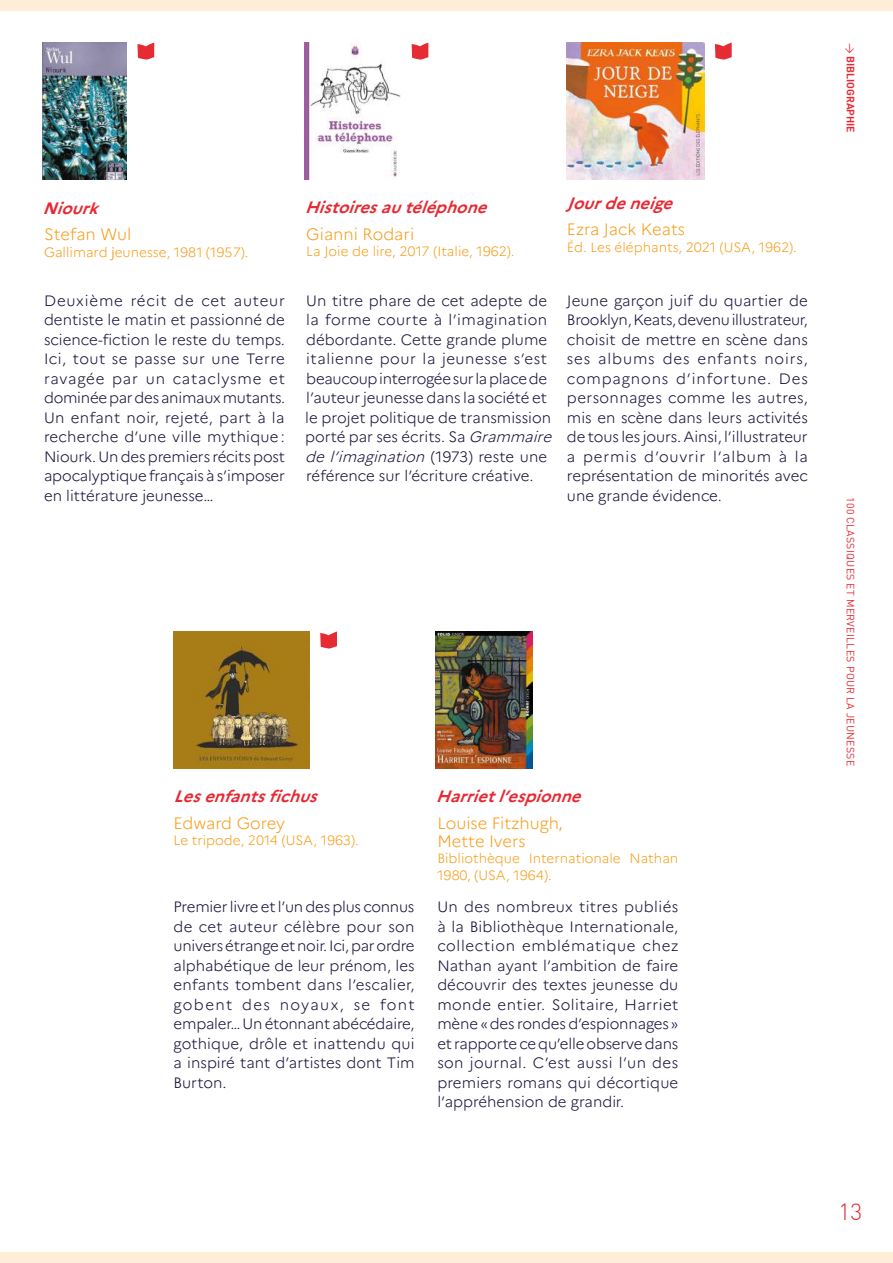
<style>
.page{position:relative;width:893px;height:1263px;background:#fff}
.page>*{position:absolute;margin:0;border:0;box-sizing:border-box;transform-origin:0 0}
.t1{font:300 22.95px "DIN";color:#e62a35}
.t2{font:italic 700 16.5px/26.5px "Marianne";color:#e62a35}
.t3{font:300 16.5px "Marianne";color:#f69f1d}
.t4{font:300 15px/19.5px "Marianne";color:#131139;text-align:justify}
.t5{font:300 13.5px/16.5px "Marianne";color:#f69f1d}
.t6{font:10.5px "DIN Pro";letter-spacing:.025em;color:#e62a35}
.t7{font:10.5px "DIN Bold";color:#e62a35}
.s1{font-family:"Yu Gothic UI";font-weight:400}
.s2{font-style:italic}
.s3{font-weight:300;font-style:normal;color:#f69f1d}
.s4{font-family:"Yu Gothic UI";font-weight:400;font-style:normal;color:#f69f1d}
.s5{font-family:"DIN Pro"}
</style>
<div class="page">
<div style="left:0;top:0;width:893px;height:10px;background:#feedd7"></div>
<div style="left:0;top:1253px;width:893px;height:10px;background:#feedd7"></div>
<img style="left:43px;top:43px;width:84px;height:136px">
<img style="left:305px;top:43px;width:96px;height:136px">
<img style="left:567px;top:43px;width:137px;height:136px">
<img style="left:174px;top:631px;width:136px;height:137px">
<img style="left:436px;top:631px;width:96px;height:137px">
<svg style="left:137px;top:43px;width:17px;height:17px"></svg>
<svg style="left:412px;top:43px;width:16px;height:17px"></svg>
<svg style="left:715px;top:43px;width:17px;height:17px"></svg>
<svg style="left:320px;top:631px;width:17px;height:18px"></svg>
<p class="t2" style="left:43px;top:194px;width:64px">Niourk</p>
<p class="t3" style="left:44px;top:224px;width:89px">Stefan Wul</p>
<p class="t5" style="left:44px;top:243px;width:206px">Gallimard <span class="s1">j</span>eunesse, 1981 (1957).</p>
<p class="t4" style="left:44px;top:291px;width:243px">Deuxième récit de cet auteur dentiste le matin et passionné de science-fiction le reste du temps.<br>Ici, tout se passe sur une Terre ravagée par un cataclysme et dominée par des animaux mutants.<br>Un enfant noir, rejeté, part à la recherche d’une ville mythique :<br>Niourk. Un des premiers récits post apocalyptique français à s’imposer en littérature jeunesse…</p>
<p class="t2" style="left:567px;top:189px;width:114px">Jourdeneige</p>
<p class="t3" style="left:567px;top:219px;width:120px">Ezra Jack Keats</p>
<p class="t5" style="left:567px;top:238px;width:231px">Éd. Les éléphants, 2021 (USA, 1962).</p>
<p class="t2" style="left:305px;top:194px;width:190px">Histoiresautéléphone</p>
<p class="t3" style="left:306px;top:224px;width:110px">Gianni Rodari</p>
<p class="t5" style="left:306px;top:243px;width:210px">La Joie de lire, 2017 (Italie, 1962).</p>
<p class="t4" style="left:305px;top:291px;width:252px;text-align:left">Un titre phare de cet adepte de la forme courte à l’imagination débordante. Cette grande plume italienne pour la jeunesse s’est beaucoup interrogée sur la place de l’auteur jeunesse dans la société et le projet politique de transmission porté par ses écrits. Sa <span class="s2">Grammaire del’imagination</span> (1 9 7 3 ) re s t e u n e référence sur l’écriture créative.</p>
<p class="t4" style="left:567px;top:291px;width:243px">Jeune garçon juif du quartier de Brooklyn, Keats, devenu illustrateur, choisit de mettre en scène dans ses albums des enfants noirs, compagnons d’infortune. Des personnages comme les autres, mis en scène dans leurs activités de tous les jours. Ainsi, l’illustrateur a permis d’ouvrir l’album à la représentation de minorités avec une grande évidence.</p>
<p class="t2" style="left:174px;top:783px;width:152px">Lesenfantsfichus</p>
<p class="t3" style="left:174px;top:813px;width:113px">Edward Gorey</p>
<p class="t5" style="left:174px;top:832px;width:187px">Le tripode, 2014 (USA, 1963).</p>
<p class="t4" style="left:174px;top:897px;width:243px">Premier livre et l’un des plus connus de cet auteur célèbre pour son univers étrange et noir. Ici, par ordre alphabétique de leur prénom, les enfants tombent dans l’escalier, gobent des noyaux, se font empaler… Un étonnant abécédaire, gothique, drôle et inattendu qui a inspiré tant d’artistes dont Tim Burton.</p>
<p class="t2" style="left:436px;top:783px;width:153px">Harrietl’espionne<br><span class="s3">Louise Fitzhugh</span><span class="s4">,</span></p>
<p class="t3" style="left:437px;top:831px;width:90px">Mette Ivers</p>
<p class="t5" style="left:437px;top:850px;width:242px">Bibliothèque Internationale Nathan<br>1980, (USA, 1964).</p>
<p class="t4" style="left:437px;top:897px;width:243px">Un des nombreux titres publiés à la Bibliothèque Internationale, collection emblématique chez Nathan ayant l’ambition de faire découvrir des textes jeunesse du monde entier. Solitaire, Harriet mène « des rondes d’espionnages » et rapporte ce qu’elle observe dans son journal. C’est aussi l’un des premiers romans qui décortique l’appréhension de grandir.</p>
<p class="t7" style="left:857px;top:43px;width:92px;rotate:90deg"><span class="s5">→</span> BIBLIOGRAPHIE</p>
<p class="t6" style="left:858px;top:497px;width:270px;rotate:90deg">100 CLASSIQUES ET MERVEILLES POUR LA JEUNESSE</p>
<h1 class="t1" style="left:839px;top:1198px;width:25px">13</h1>
</div>
